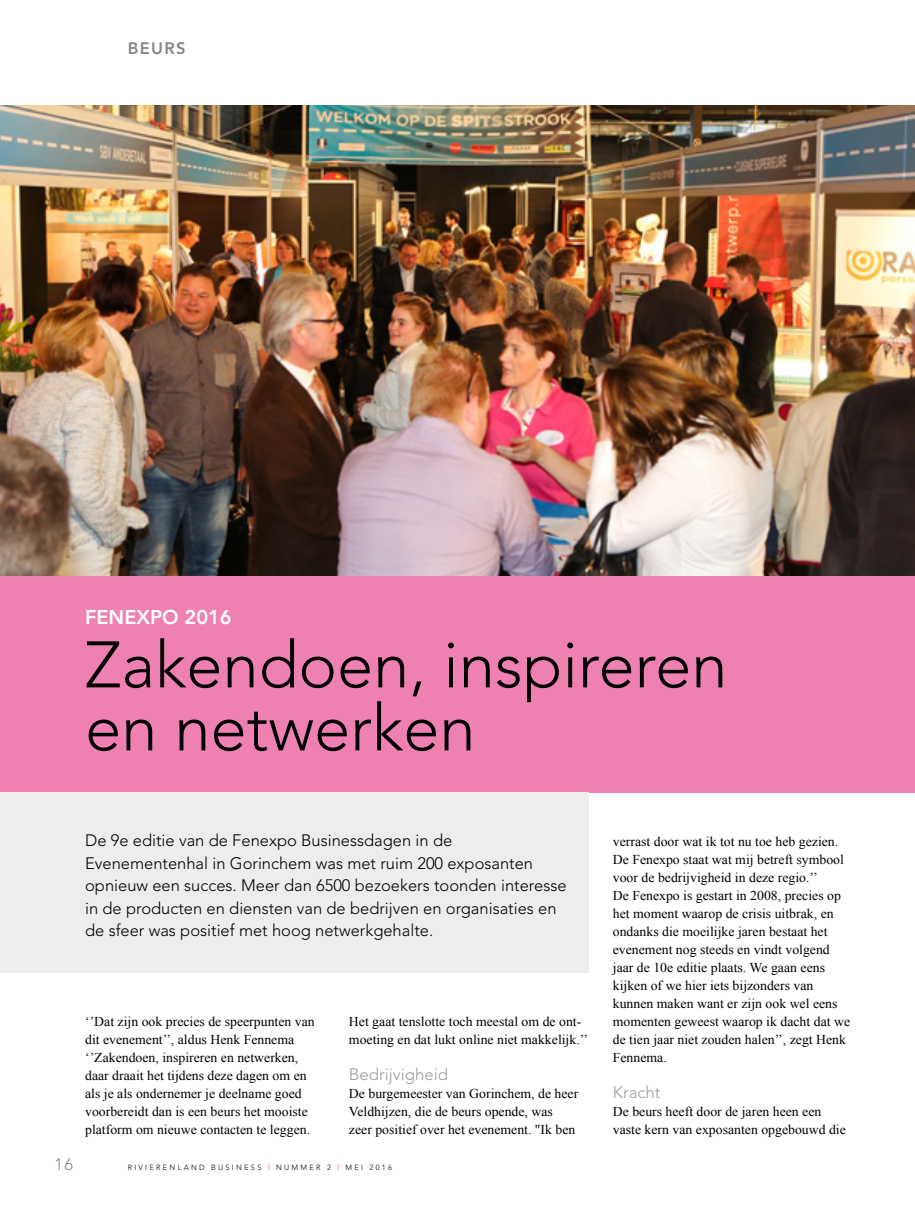
<style>
.page{position:relative;width:915px;height:1212px;background:#fff}
.page>*{position:absolute;margin:0;border:0;box-sizing:border-box;transform-origin:0 0}
.t1{font:300 64.95px/63px "Avenir";color:#000}
.t2{font:800 19.8px "Avenir";color:#fff}
.t3{font:300 16.5px/22.5px "Avenir";color:#000}
.t4{font:300 16.5px "Avenir";color:#9d9d9c}
.t5{font:800 16.5px "Avenir";letter-spacing:.08em;color:#878787}
.t6{font:300 16.5px "Avenir";color:#878787}
.t7{font:13.5px/18px "Times New Roman";color:#000}
.t8{font:300 7.5px "Avenir";letter-spacing:.3em;color:#000}
.s1{color:#d40f14}
</style>
<div class="page">
<img style="left:0;top:106px;width:914px;height:470px">
<div style="left:0;top:576px;width:914px;height:216px;background:#ef81b2"></div>
<div style="left:0;top:792px;width:588px;height:180px;background:#ededed"></div>
<p class="t5" style="left:128px;top:39px;width:59px">BEURS</p>
<h2 class="t2" style="left:85px;top:606px;width:148px">FENEXPO 2016</h2>
<h1 class="t1" style="left:85px;top:633px;width:643px">Zakendoen, inspireren en netwerken</h1>
<p class="t3" style="left:85px;top:829px;width:483px">De 9e editie van de Fenexpo Businessdagen in de Evenementenhal in Gorinchem was met ruim 200 exposanten opnieuw een succes. Meer dan 6500 bezoekers toonden interesse in de producten en diensten van de bedrijven en organisaties en de sfeer was positief met hoog netwerkgehalte.</p>
<p class="t7" style="left:85px;top:1012px;width:231px">‘’Dat zijn ook precies de speerpunten van dit evenement’’, aldus Henk Fennema ‘’Zakendoen, inspireren en netwerken, daar draait het tijdens deze dagen om en als je als ondernemer je deelname goed voorbereidt dan is een beurs het mooiste platform om nieuwe contacten te leggen.</p>
<p class="t7" style="left:349px;top:1012px;width:240px">Het gaat tenslotte toch meestal om de ont&shy;moeting en dat lukt online niet makkelijk.’’</p>
<p class="t4" style="left:349px;top:1065px;width:101px">Bedrijvigheid</p>
<p class="t7" style="left:349px;top:1084px;width:231px">De burgemeester van Gorinchem, de heer<br>Veldhijzen, die de beurs opende, was zeer positief over het evenement. "Ik ben</p>
<p class="t6" style="left:55px;top:1155px;width:20px">16</p>
<p class="t8" style="left:128px;top:1163px;width:266px">RIVIERENLAND BUSINESS <span class="s1">|</span> NUMMER 2 <span class="s1">|</span> MEI 2016</p>
<p class="t7" style="left:612px;top:832px;width:239px">verrast door wat ik tot nu toe heb gezien.<br>De Fenexpo staat wat mij betreft symbool voor de bedrijvigheid in deze regio.’’<br>De Fenexpo is gestart in 2008, precies op het moment waarop de crisis uitbrak, en ondanks die moeilijke jaren bestaat het evenement nog steeds en vindt volgend jaar de 10e editie plaats. We gaan eens kijken of we hier iets bijzonders van kunnen maken want er zijn ook wel eens momenten geweest waarop ik dacht dat we de tien jaar niet zouden halen’’, zegt Henk Fennema.</p>
<p class="t4" style="left:612px;top:1083px;width:49px">Kracht</p>
<p class="t7" style="left:612px;top:1102px;width:234px">De beurs heeft door de jaren heen een vaste kern van exposanten opgebouwd die</p>
</div>
